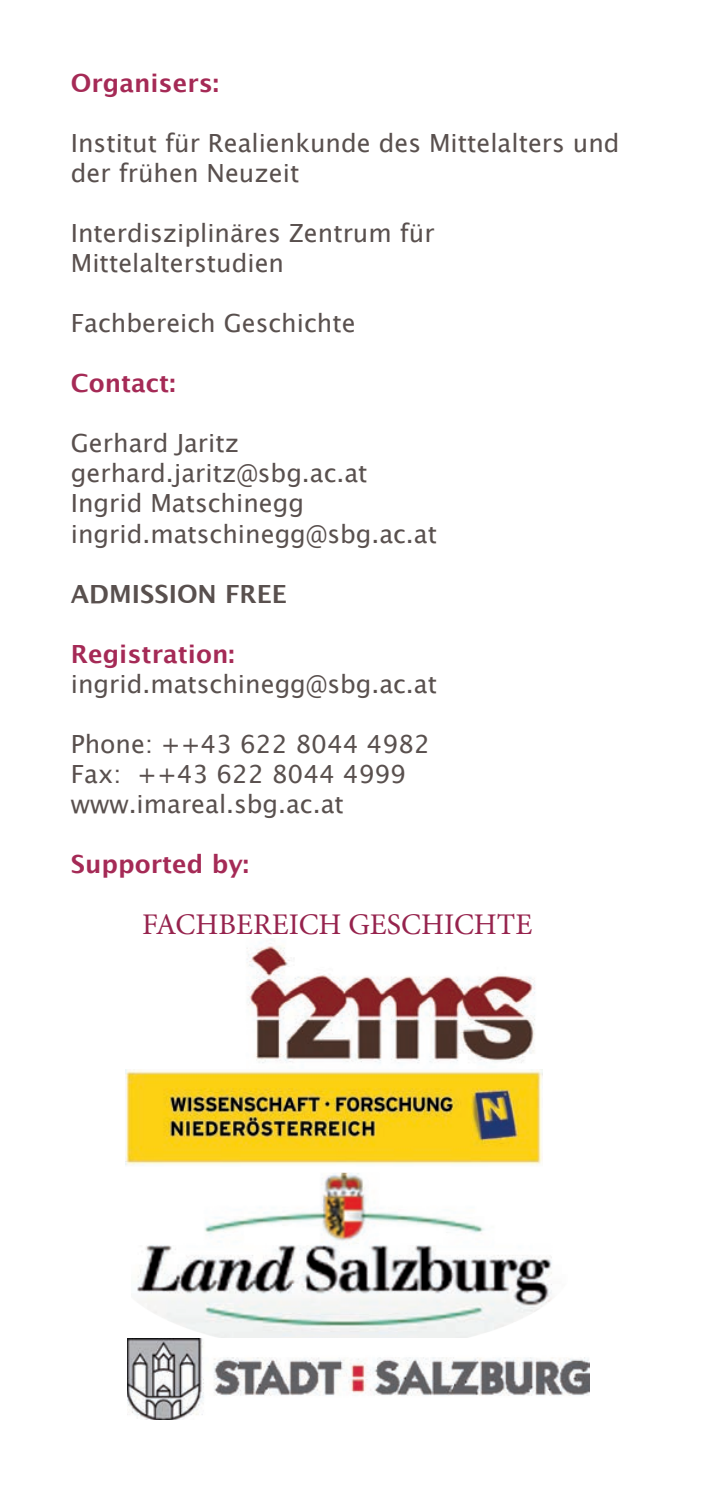
<style>
.page{position:relative;width:709px;height:1489px;background:#fff}
.page>*{position:absolute;margin:0;border:0;box-sizing:border-box;transform-origin:0 0}
.t1{font:30px "Minion Pro";color:#96234d}
.t2{font:25px/30px "Lucida Grande";color:#59504e}
.t3{font:700 25px "Lucida Grande";color:#a52a56}
.t4{font:700 25px "Lucida Grande";color:#59504e}
</style>
<div class="page">
<img style="left:247px;top:939px;width:296px;height:137px">
<img style="left:137px;top:1172px;width:415px;height:166px">
<img style="left:128px;top:1338px;width:461px;height:80px">
<img style="left:125px;top:1069px;width:417px;height:97px">
<p class="t3" style="left:71px;top:63px;width:150px">Organisers:</p>
<p class="t2" style="left:71px;top:129px;width:550px">Institut für Realienkunde des M ittelalters und der frühen Neuzeit</p>
<p class="t2" style="left:71px;top:219px;width:365px">Interdisziplinäres Zentrum für<br>M ittelalterstudien</p>
<p class="t2" style="left:71px;top:309px;width:286px">Fachbereich Geschichte</p>
<p class="t3" style="left:71px;top:363px;width:106px">Contact:</p>
<p class="t2" style="left:71px;top:429px;width:367px">Gerhard Jaritz gerhard.jaritz@sbg.ac.at<br>Ingrid Matschinegg ingrid.matschinegg@sbg.ac.at</p>
<p class="t4" style="left:71px;top:573px;width:35px">Admission</p>
<p class="t4" style="left:225px;top:573px;width:16px">free</p>
<p class="t3" style="left:71px;top:633px;width:165px">Registration:</p>
<p class="t2" style="left:71px;top:669px;width:367px">ingrid.matschinegg@sbg.ac.at</p>
<p class="t2" style="left:71px;top:729px;width:360px">Phone: ++43 622 8044 4982<br>Fax: ++43 622 8044 4999 www.imareal.sbg.ac.at</p>
<p class="t3" style="left:71px;top:843px;width:180px">Supported by:</p>
<p class="t1" style="left:142px;top:904px;width:392px">FACHBEREICH GESCHICHTE</p>
</div>
